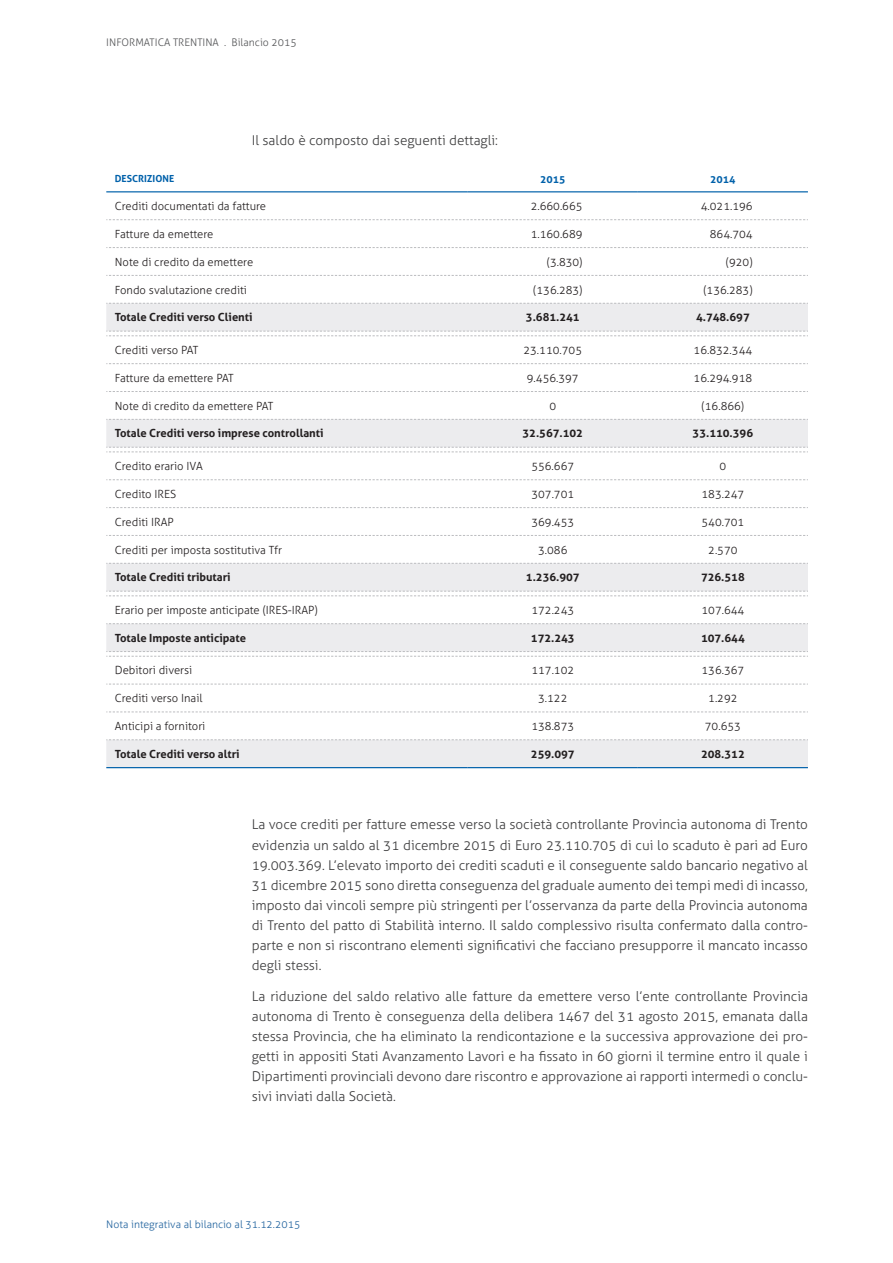
<style>
.page{position:relative;width:893px;height:1263px;background:#fff}
.page>*{position:absolute;margin:0;border:0;box-sizing:border-box;transform-origin:0 0}
.t1{font:300 13.5px/20.1px "Aller";color:#3e3e3f;text-align:justify}
.t2{font:300 11.25px "Aller";color:#231f20}
.t3{font:700 11.25px "Aller";color:#231f20}
.t4{font:300 10.5px "Aller";color:#24659f}
.t5{font:300 10.5px "Aller";color:#57585a}
.t6{font:700 10.5px "Aller";color:#0161aa}
.t7{font:700 9.75px "Aller";color:#0161aa}
</style>
<div class="page">
<svg style="left:106px;top:304px;width:702px;height:463px"></svg>
<svg style="left:106px;top:219px;width:702px;height:1px"></svg>
<svg style="left:106px;top:247px;width:702px;height:1px"></svg>
<svg style="left:106px;top:275px;width:702px;height:1px"></svg>
<svg style="left:106px;top:303px;width:702px;height:1px"></svg>
<svg style="left:106px;top:363px;width:702px;height:1px"></svg>
<svg style="left:106px;top:391px;width:702px;height:1px"></svg>
<svg style="left:106px;top:479px;width:702px;height:1px"></svg>
<svg style="left:106px;top:507px;width:702px;height:1px"></svg>
<svg style="left:106px;top:535px;width:702px;height:1px"></svg>
<svg style="left:106px;top:684px;width:702px;height:1px"></svg>
<svg style="left:106px;top:711px;width:702px;height:1px"></svg>
<svg style="left:106px;top:331px;width:702px;height:5px"></svg>
<hr style="left:106px;top:191px;width:362px;height:1px;background:#0161aa">
<hr style="left:468px;top:191px;width:170px;height:1px;background:#0161aa">
<hr style="left:638px;top:191px;width:170px;height:1px;background:#0161aa">
<svg style="left:106px;top:419px;width:702px;height:1px"></svg>
<svg style="left:106px;top:447px;width:702px;height:5px"></svg>
<svg style="left:106px;top:563px;width:702px;height:1px"></svg>
<svg style="left:106px;top:591px;width:702px;height:5px"></svg>
<svg style="left:106px;top:623px;width:702px;height:1px"></svg>
<svg style="left:106px;top:651px;width:702px;height:6px"></svg>
<svg style="left:106px;top:739px;width:702px;height:1px"></svg>
<hr style="left:106px;top:767px;width:362px;height:1px;background:#0161aa">
<hr style="left:468px;top:767px;width:170px;height:1px;background:#0161aa">
<hr style="left:638px;top:767px;width:170px;height:1px;background:#0161aa">
<p class="t5" style="left:106px;top:36px;width:192px">INFORMATICA TRENTINA . Bilancio 2015</p>
<p class="t1" style="left:252px;top:130px;width:248px">Il saldo è composto dai seguenti dettagli:</p>
<p class="t7" style="left:115px;top:173px;width:61px">DESCRIZIONE</p>
<p class="t6" style="left:540px;top:173px;width:27px">2015</p>
<p class="t6" style="left:710px;top:173px;width:27px">2014</p>
<p class="t2" style="left:115px;top:199px;width:153px">Crediti documentati da fatture</p>
<p class="t2" style="left:531px;top:199px;width:53px">2.660.665</p>
<p class="t2" style="left:701px;top:199px;width:53px">4.021.196</p>
<p class="t2" style="left:115px;top:227px;width:100px">Fatture da emettere</p>
<p class="t2" style="left:531px;top:227px;width:53px">1.160.689</p>
<p class="t2" style="left:710px;top:227px;width:44px">864.704</p>
<p class="t2" style="left:115px;top:255px;width:140px">Note di credito da emettere</p>
<p class="t2" style="left:547px;top:255px;width:37px">(3.830)</p>
<p class="t2" style="left:726px;top:255px;width:28px">(920)</p>
<p class="t2" style="left:115px;top:283px;width:134px">Fondo svalutazione crediti</p>
<p class="t2" style="left:533px;top:283px;width:51px">(136.283)</p>
<p class="t2" style="left:703px;top:283px;width:51px">(136.283)</p>
<p class="t3" style="left:115px;top:310px;width:139px">Totale Crediti verso Clienti</p>
<p class="t3" style="left:526px;top:310px;width:55px">3.681.241</p>
<p class="t3" style="left:696px;top:310px;width:55px">4.748.697</p>
<p class="t2" style="left:115px;top:343px;width:85px">Crediti verso PAT</p>
<p class="t2" style="left:523px;top:343px;width:60px">23.110.705</p>
<p class="t2" style="left:694px;top:343px;width:60px">16.832.344</p>
<p class="t2" style="left:115px;top:371px;width:120px">Fatture da emettere PAT</p>
<p class="t2" style="left:527px;top:371px;width:53px">9.456.397</p>
<p class="t2" style="left:694px;top:371px;width:60px">16.294.918</p>
<p class="t2" style="left:115px;top:399px;width:160px">Note di credito da emettere PAT</p>
<p class="t2" style="left:549px;top:399px;width:8px">0</p>
<p class="t2" style="left:702px;top:399px;width:44px">(16.866)</p>
<p class="t3" style="left:115px;top:426px;width:210px">Totale Crediti verso imprese controllanti</p>
<p class="t3" style="left:523px;top:426px;width:62px">32.567.102</p>
<p class="t3" style="left:693px;top:426px;width:62px">33.110.396</p>
<p class="t2" style="left:115px;top:459px;width:90px">Credito erario IVA</p>
<p class="t2" style="left:531px;top:459px;width:44px">556.667</p>
<p class="t2" style="left:719px;top:459px;width:8px">0</p>
<p class="t2" style="left:115px;top:487px;width:63px">Credito IRES</p>
<p class="t2" style="left:531px;top:487px;width:44px">307.701</p>
<p class="t2" style="left:701px;top:487px;width:44px">183.247</p>
<p class="t2" style="left:115px;top:515px;width:60px">Crediti IRAP</p>
<p class="t2" style="left:531px;top:515px;width:44px">369.453</p>
<p class="t2" style="left:701px;top:515px;width:44px">540.701</p>
<p class="t2" style="left:115px;top:543px;width:169px">Crediti per imposta sostitutiva Tfr</p>
<p class="t2" style="left:538px;top:543px;width:31px">3.086</p>
<p class="t2" style="left:708px;top:543px;width:31px">2.570</p>
<p class="t3" style="left:115px;top:570px;width:117px">Totale Crediti tributari</p>
<p class="t3" style="left:526px;top:570px;width:55px">1.236.907</p>
<p class="t3" style="left:701px;top:570px;width:45px">726.518</p>
<p class="t2" style="left:115px;top:603px;width:204px">Erario per imposte anticipate (IRES-IRAP)</p>
<p class="t2" style="left:531px;top:603px;width:44px">172.243</p>
<p class="t2" style="left:701px;top:603px;width:44px">107.644</p>
<p class="t3" style="left:115px;top:631px;width:133px">Totale Imposte anticipate</p>
<p class="t3" style="left:531px;top:631px;width:45px">172.243</p>
<p class="t3" style="left:701px;top:631px;width:45px">107.644</p>
<p class="t2" style="left:115px;top:664px;width:79px">Debitori diversi</p>
<p class="t2" style="left:531px;top:664px;width:44px">117.102</p>
<p class="t2" style="left:701px;top:664px;width:44px">136.367</p>
<p class="t2" style="left:115px;top:691px;width:89px">Crediti verso Inail</p>
<p class="t2" style="left:538px;top:691px;width:31px">3.122</p>
<p class="t2" style="left:708px;top:691px;width:31px">1.292</p>
<p class="t2" style="left:115px;top:719px;width:92px">Anticipi a fornitori</p>
<p class="t2" style="left:531px;top:719px;width:44px">138.873</p>
<p class="t2" style="left:705px;top:719px;width:38px">70.653</p>
<p class="t3" style="left:115px;top:747px;width:126px">Totale Crediti verso altri</p>
<p class="t3" style="left:531px;top:747px;width:45px">259.097</p>
<p class="t3" style="left:701px;top:747px;width:45px">208.312</p>
<p class="t1" style="left:252px;top:814px;width:558px">La voce crediti per fatture emesse verso la società controllante Provincia autonoma di Trento evidenzia un saldo al 31 dicembre 2015 di Euro 23.110.705 di cui lo scaduto è pari ad Euro 19.003.369. L’elevato importo dei crediti scaduti e il conseguente saldo bancario negativo al 31 dicembre 2015 sono diretta conseguenza del graduale aumento dei tempi medi di incasso, imposto dai vincoli sempre più stringenti per l’osservanza da parte della Provincia autonoma di Trento del patto di Stabilità interno. Il saldo complessivo risulta confermato dalla contro&shy;parte e non si riscontrano elementi significativi che facciano presupporre il mancato incasso degli stessi.</p>
<p class="t1" style="left:252px;top:986px;width:558px">La riduzione del saldo relativo alle fatture da emettere verso l’ente controllante Provincia autonoma di Trento è conseguenza della delibera 1467 del 31 agosto 2015, emanata dalla stessa Provincia, che ha eliminato la rendicontazione e la successiva approvazione dei pro&shy;getti in appositi Stati Avanzamento Lavori e ha fissato in 60 giorni il termine entro il quale i Dipartimenti provinciali devono dare riscontro e approvazione ai rapporti intermedi o conclu&shy;sivi inviati dalla Società.</p>
<p class="t4" style="left:106px;top:1218px;width:195px">Nota integrativa al bilancio al 31.12.2015</p>
</div>
